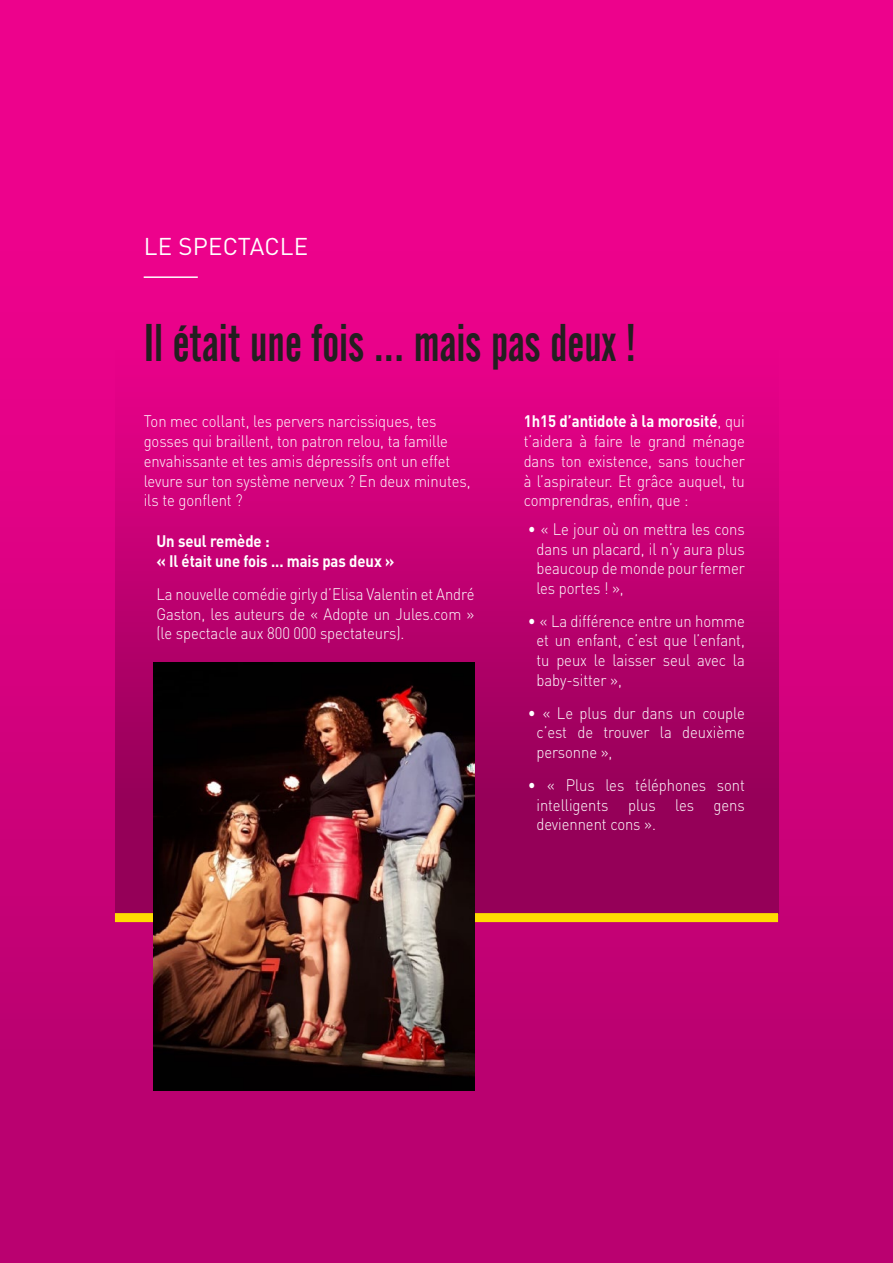
<style>
.page{position:relative;width:893px;height:1263px;background:#fff}
.page>*{position:absolute;margin:0;border:0;box-sizing:border-box;transform-origin:0 0}
.t1{font:52.5px "Alternate Gothic No 2 BT";color:#231f20;scale:.9 1}
.t2{font:24px "DINOT";letter-spacing:.01em;color:#fff}
.t3{font:300 16.5px/19.8px "DINOT";letter-spacing:-.005em;color:#fff;text-align:justify;scale:.9 1}
.t4{font:700 16.5px/19.8px "DINOT";letter-spacing:-.005em;color:#fff;scale:.9 1}
.s1{font-weight:700}
</style>
<div class="page">
<div style="left:0;top:0;width:893px;height:1263px;background:linear-gradient(to bottom,#f70291,#b5016d)"></div>
<div style="left:115px;top:271px;width:663px;height:642px;background:linear-gradient(to bottom,#f40290,#870050)"></div>
<div style="left:115px;top:913px;width:663px;height:9px;background:#ffdc01"></div>
<hr style="left:144px;top:276px;width:54px;height:2px;background:#fff">
<img style="left:154px;top:663px;width:320px;height:428px">
<h2 class="t2" style="left:144px;top:230px;width:166px">LE SPECTACLE</h2>
<h1 class="t1" style="left:144px;top:313px;width:548px">Il était une fois ... mais pas deux !</h1>
<p class="t3" style="left:144px;top:411px;width:365px;text-align:left">Ton mec collant, les pervers narcissiques, tes gosses qui braillent, ton patron relou, ta famille envahissante et tes amis dépressifs ont un effet levure sur ton système nerveux ? En deux minutes, ils te gonflent ?</p>
<p class="t4" style="left:156px;top:531px;width:266px">Un seul remède :<br>« Il était une fois ... mais pas deux »</p>
<p class="t3" style="left:156px;top:583px;width:355px">La nouvelle comédie girly d’Elisa Valentin et André Gaston, les auteurs de « Adopte un Jules.com » (le spectacle aux 800 000 spectateurs).</p>
<p class="t3" style="left:524px;top:411px;width:247px"><span class="s1">1h15 d’antidote à la morosité</span>, qui t’aidera à faire le grand ménage dans ton existence, sans toucher à l’aspirateur. Et grâce auquel, tu comprendras, enfin, que :</p>
<p class="t3" style="left:536px;top:518px;width:233px;text-indent:-9px">• « Le jour où on mettra les cons dans un placard, il n’y aura plus beaucoup de monde pour fermer les portes ! »,</p>
<p class="t3" style="left:536px;top:610px;width:233px;text-indent:-9px">• « La différence entre un homme et un enfant, c’est que l’enfant, tu peux le laisser seul avec la baby-sitter »,</p>
<p class="t3" style="left:536px;top:702px;width:233px;text-indent:-9px">• « Le plus dur dans un couple c’est de trouver la deuxième personne »,</p>
<p class="t3" style="left:536px;top:774px;width:233px;text-indent:-9px">• « Plus les téléphones sont intelligents plus les gens deviennent cons ».</p>
</div>
